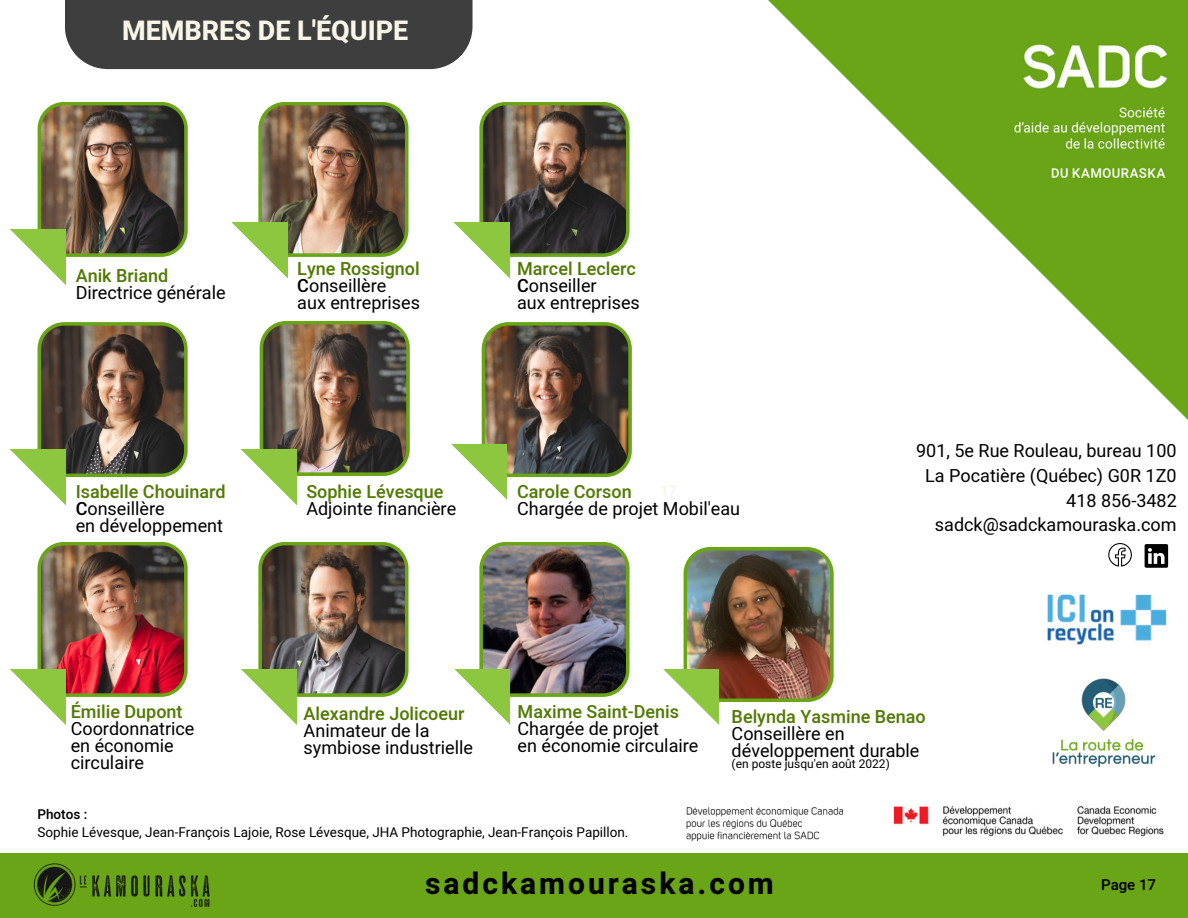
<style>
.page{position:relative;width:1188px;height:918px;background:#fff}
.page>*{position:absolute;margin:0;border:0;box-sizing:border-box;transform-origin:0 0}
.t1{font:700 30px "Heebo";letter-spacing:.1em;color:#000}
.t2{font:800 27px "Heebo";color:#f8f6e7}
.t3{font:18px "Heebo";color:#000}
.t4{font:500 18px "Heebo";color:#527a05}
.t5{font:500 15px "Heebo";color:#000}
.t6{font:500 15px "Heebo";color:#f8f6e7}
.t7{font:13.5px "Heebo";color:#000}
.t8{font:500 13.5px "Heebo";color:#000}
.t9{font:12px "Heebo";color:#000}
.s1{font-weight:500}
</style>
<div class="page">
<img style="left:686px;top:807px;width:156px;height:34px">
<img style="left:893px;top:806px;width:271px;height:31px">
<svg style="left:1145px;top:544px;width:23px;height:24px"></svg>
<svg style="left:1108px;top:543px;width:24px;height:24px"></svg>
<div style="left:0;top:853px;width:1188px;height:65px;background:#69a517"></div>
<img style="left:34px;top:864px;width:176px;height:43px">
<img style="left:767px;top:0;width:421px;height:420px">
<img style="left:1047px;top:594px;width:120px;height:51px">
<div style="left:65px;top:0;width:408px;height:69px;background:#3e3e3e"></div>
<img style="left:1052px;top:678px;width:104px;height:89px">
<svg style="left:10px;top:102px;width:178px;height:182px"></svg>
<img style="left:232px;top:102px;width:177px;height:176px">
<svg style="left:454px;top:102px;width:176px;height:176px"></svg>
<svg style="left:10px;top:322px;width:178px;height:183px"></svg>
<img style="left:10px;top:542px;width:178px;height:182px">
<img style="left:241px;top:321px;width:169px;height:184px">
<svg style="left:241px;top:542px;width:168px;height:182px"></svg>
<img style="left:455px;top:542px;width:175px;height:182px">
<svg style="left:452px;top:322px;width:180px;height:178px"></svg>
<img style="left:663px;top:547px;width:171px;height:177px">
<p class="t2" style="left:122px;top:11px;width:288px">MEMBRES DE L'ÉQUIPE</p>
<p class="t4" style="left:76px;top:263px;width:94px">Anik Briand</p>
<p class="t3" style="left:76px;top:280px;width:151px">Directrice générale</p>
<p class="t4" style="left:76px;top:479px;width:152px">Isabelle Chouinard</p>
<p class="t3" style="left:76px;top:496px;width:91px"><span class="s1">C</span>onseillère</p>
<p class="t3" style="left:76px;top:513px;width:149px">en développement</p>
<p class="t4" style="left:71px;top:699px;width:113px">Émilie Dupont</p>
<p class="t3" style="left:71px;top:716px;width:125px">Coordonnatrice</p>
<p class="t3" style="left:71px;top:733px;width:105px">en économie</p>
<p class="t3" style="left:71px;top:750px;width:75px">circulaire</p>
<p class="t4" style="left:297px;top:256px;width:124px">Lyne Rossignol</p>
<p class="t3" style="left:297px;top:273px;width:91px"><span class="s1">C</span>onseillère</p>
<p class="t3" style="left:297px;top:290px;width:124px">aux entreprises</p>
<p class="t4" style="left:517px;top:256px;width:120px">Marcel Leclerc</p>
<p class="t3" style="left:517px;top:273px;width:81px"><span class="s1">C</span>onseiller</p>
<p class="t3" style="left:517px;top:290px;width:124px">aux entreprises</p>
<p class="t4" style="left:306px;top:479px;width:139px">Sophie Lévesque</p>
<p class="t3" style="left:306px;top:496px;width:151px">Adjointe financière</p>
<p class="t4" style="left:517px;top:479px;width:116px">Carole Corson</p>
<p class="t3" style="left:517px;top:496px;width:225px">Chargée de projet Mobil'eau</p>
<p class="t6" style="left:660px;top:480px;width:19px">17</p>
<p class="t3" style="left:916px;top:438px;width:262px">901, 5e Rue Rouleau, bureau 100</p>
<p class="t3" style="left:925px;top:463px;width:253px">La Pocatière (Québec) G0R 1Z0</p>
<p class="t3" style="left:1066px;top:488px;width:112px">418 856-3482</p>
<p class="t3" style="left:935px;top:512px;width:243px">sadck@sadckamouraska.com</p>
<p class="t4" style="left:304px;top:701px;width:162px">Alexandre Jolicoeur</p>
<p class="t3" style="left:304px;top:718px;width:127px">Animateur de la</p>
<p class="t3" style="left:304px;top:735px;width:171px">symbiose industrielle</p>
<p class="t4" style="left:518px;top:699px;width:163px">Maxime Saint-Denis</p>
<p class="t3" style="left:518px;top:716px;width:143px">Chargée de projet</p>
<p class="t3" style="left:518px;top:733px;width:182px">en économie circulaire</p>
<p class="t4" style="left:732px;top:704px;width:196px">Belynda Yasmine Benao</p>
<p class="t3" style="left:732px;top:721px;width:114px">Conseillère en</p>
<p class="t3" style="left:732px;top:738px;width:189px">développement durable</p>
<p class="t9" style="left:732px;top:756px;width:160px">(en poste jusqu'en août 2022)</p>
<p class="t8" style="left:38px;top:804px;width:51px">Photos :</p>
<p class="t7" style="left:38px;top:822px;width:592px">Sophie Lévesque, Jean-François Lajoie, Rose Lévesque, JHA Photographie, Jean-François Papillon.</p>
<p class="t1" style="left:425px;top:862px;width:350px">sadckamouraska.com</p>
<p class="t5" style="left:1101px;top:874px;width:57px">Page 17</p>
</div>
